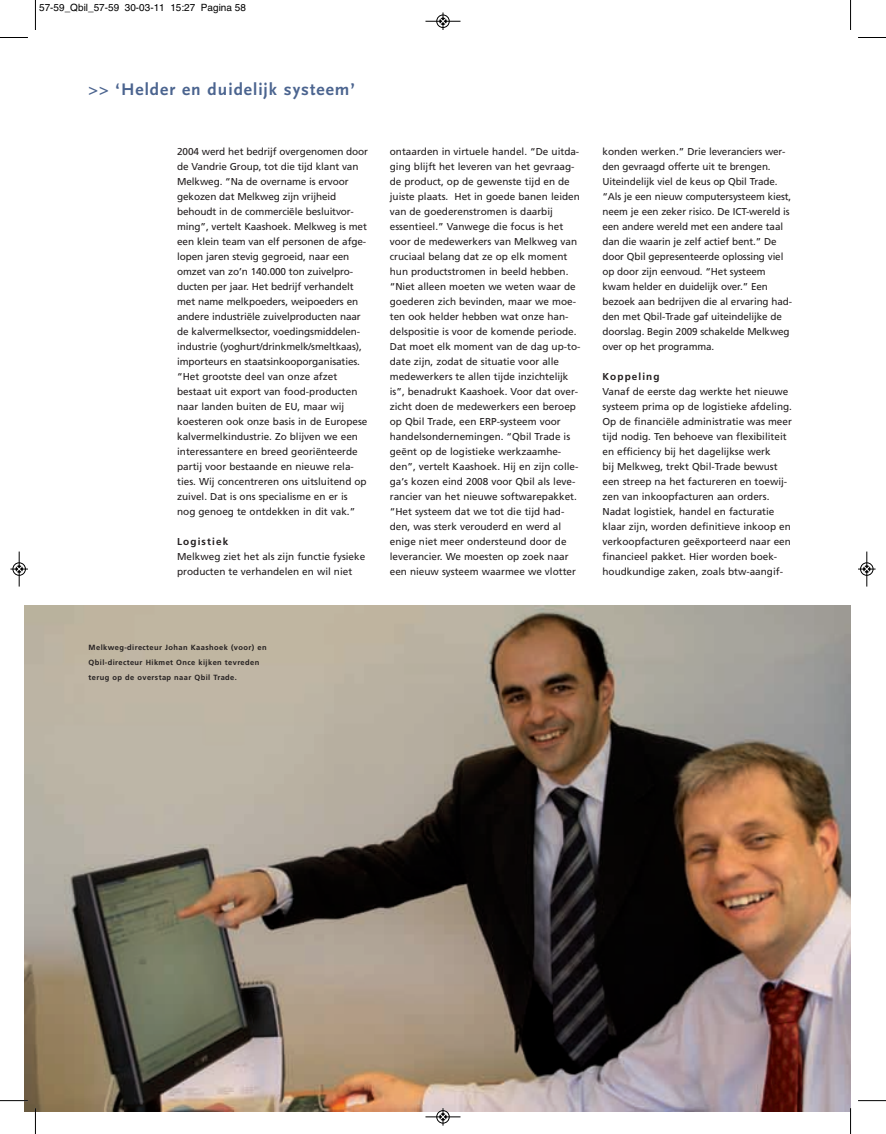
<style>
.page{position:relative;width:886px;height:1134px;background:#fff}
.page>*{position:absolute;margin:0;border:0;box-sizing:border-box;transform-origin:0 0}
.t1{font:700 17.5px "Scala Sans";letter-spacing:.055em;color:#4b648f}
.t2{font:10px/15px "Frutiger";color:#231f20}
.t3{font:10px "Helvetica";color:#000}
.t4{font:700 7.5px/15px "Frutiger";letter-spacing:.055em;color:#231f20}
.s1{font-weight:700}
</style>
<div class="page">
<img style="left:25px;top:605px;width:825px;height:506px">
<hr style="left:35px;top:0;width:1px;height:30px;background:#000">
<svg style="left:0;top:37px;width:28px;height:1px"></svg>
<hr style="left:850px;top:0;width:1px;height:30px;background:#000">
<svg style="left:858px;top:37px;width:28px;height:1px"></svg>
<svg style="left:35px;top:1108px;width:1px;height:26px"></svg>
<svg style="left:0;top:1100px;width:28px;height:1px"></svg>
<svg style="left:850px;top:1108px;width:1px;height:26px"></svg>
<svg style="left:858px;top:1100px;width:28px;height:1px"></svg>
<div style="left:436px;top:15px;width:14px;height:13px;border:1px solid #fff;border-radius:50%"></div>
<hr style="left:425px;top:21px;width:35px;height:1px;background:#000">
<div style="left:437px;top:15px;width:12px;height:13px;border:1px solid #000;border-radius:50%"></div>
<svg style="left:440px;top:12px;width:6px;height:18px"></svg>
<div style="left:436px;top:1110px;width:14px;height:13px;border:1px solid #fff;border-radius:50%"></div>
<hr style="left:425px;top:1117px;width:35px;height:1px;background:#000">
<div style="left:437px;top:1110px;width:12px;height:13px;border:1px solid #000;border-radius:50%"></div>
<svg style="left:440px;top:1108px;width:6px;height:17px"></svg>
<div style="left:13px;top:562px;width:13px;height:14px;border:1px solid #fff;border-radius:50%"></div>
<hr style="left:19px;top:551px;width:1px;height:35px;background:#000">
<div style="left:13px;top:563px;width:13px;height:12px;border:1px solid #000;border-radius:50%"></div>
<svg style="left:10px;top:566px;width:18px;height:6px"></svg>
<div style="left:860px;top:562px;width:13px;height:14px;border:1px solid #fff;border-radius:50%"></div>
<hr style="left:866px;top:551px;width:1px;height:35px;background:#000">
<div style="left:860px;top:563px;width:13px;height:12px;border:1px solid #000;border-radius:50%"></div>
<svg style="left:858px;top:566px;width:17px;height:6px"></svg>
<p class="t3" style="left:39px;top:2px;width:208px">57-59_Qbil_57-59 30-03-11 15:27 Pagina 58</p>
<p class="t1" style="left:89px;top:82px;width:268px">&gt;&gt; ‘Helder en duidelijk systeem’</p>
<p class="t2" style="left:177px;top:145px;width:192px">2004 werd het bedrijf overgenomen door de Vandrie Group, tot die tijd klant van Melkweg. “Na de overname is ervoor gekozen dat Melkweg zijn vrijheid behoudt in de commerciële besluitvor&shy;ming”, vertelt Kaashoek. Melkweg is met een klein team van elf personen de afge&shy;lopen jaren stevig gegroeid, naar een omzet van zo’n 140.000 ton zuivelpro&shy;ducten per jaar. Het bedrijf verhandelt met name melkpoeders, weipoeders en andere industriële zuivelproducten naar de kalvermelksector, voedingsmiddelen - industrie (yoghurt/drinkmelk/ smeltkaas), importeurs en staatsinkooporganisaties. “Het grootste deel van onze afzet bestaat uit export van food-producten naar landen buiten de EU, maar wij koesteren ook onze basis in de Europese kalvermelkindustrie. Zo blijven we een interessantere en breed georiënteerde partij voor bestaande en nieuwe rela&shy;ties. Wij concentreren ons uitsluitend op zuivel. Dat is ons specialisme en er is nog genoeg te ontdekken in dit vak.”</p>
<p class="t2" style="left:177px;top:535px;width:190px"><span class="s1">Logistiek<br></span>Melkweg ziet het als zijn functie fysieke producten te verhandelen en wil niet</p>
<p class="t2" style="left:390px;top:145px;width:192px">ontaarden in virtuele handel. “De uitda&shy;ging blijft het leveren van het gevraag&shy;de product, op de gewenste tijd en de juiste plaats. Het in goede banen leiden van de goederenstromen is daarbij essentieel.” Vanwege die focus is het voor de medewerkers van Melkweg van cruciaal belang dat ze op elk moment hun productstromen in beeld hebben. “Niet alleen moeten we weten waar de goederen zich bevinden, maar we moe&shy;ten ook helder hebben wat onze han&shy;delspositie is voor de komende periode.<br>Dat moet elk moment van de dag up-to&shy;date zijn, zodat de situatie voor alle medewerkers te allen tijde inzichtelijk is”, benadrukt Kaashoek. Voor dat over&shy;zicht doen de medewerkers een beroep op Qbil Trade, een ERP-systeem voor handelsondernemingen. “Qbil Trade is geënt op de logistieke werkzaamhe&shy;den”, vertelt Kaashoek. Hij en zijn colle&shy;ga’s kozen eind 2008 voor Qbil als leve&shy;rancier van het nieuwe softwarepakket. “Het systeem dat we tot die tijd had&shy;den, was sterk verouderd en werd al enige niet meer ondersteund door de leverancier. We moesten op zoek naar een nieuw systeem waarmee we vlotter</p>
<p class="t2" style="left:602px;top:145px;width:191px">konden werken.” Drie leveranciers wer&shy;den gevraagd offerte uit te brengen.<br>Uiteindelijk viel de keus op Qbil Trade. “Als je een nieuw computersysteem kiest, neem je een zeker risico. De ICT-wereld is een andere wereld met een andere taal dan die waarin je zelf actief bent.” De door Qbil gepresenteerde oplossing viel op door zijn eenvoud. “Het systeem kwam helder en duidelijk over.” Een bezoek aan bedrijven die al ervaring had&shy;den met Qbil-Trade gaf uiteindelijke de doorslag. Begin 2009 schakelde Melkweg over op het programma.</p>
<p class="t2" style="left:602px;top:370px;width:191px"><span class="s1">Koppeling<br></span>Vanaf de eerste dag werkte het nieuwe systeem prima op de logistieke afdeling.<br>Op de financiële administratie was meer tijd nodig. Ten behoeve van flexibiliteit en efficiency bij het dagelijkse werk<br>bij Melkweg, trekt Qbil-Trade bewust een streep na het factureren en toewij&shy;zen van inkoopfacturen aan orders.<br>Nadat logistiek, handel en facturatie klaar zijn, worden definitieve inkoop en verkoopfacturen geëxporteerd naar een financieel pakket. Hier worden boek&shy;houdkundige zaken, zoals btw-aangif-</p>
<p class="t4" style="left:89px;top:640px;width:179px">Melkweg-directeur Johan Kaashoek (voor) en<br>Qbil-directeur Hikmet Once kijken tevreden terug op de overstap naar Qbil Trade.</p>
</div>
